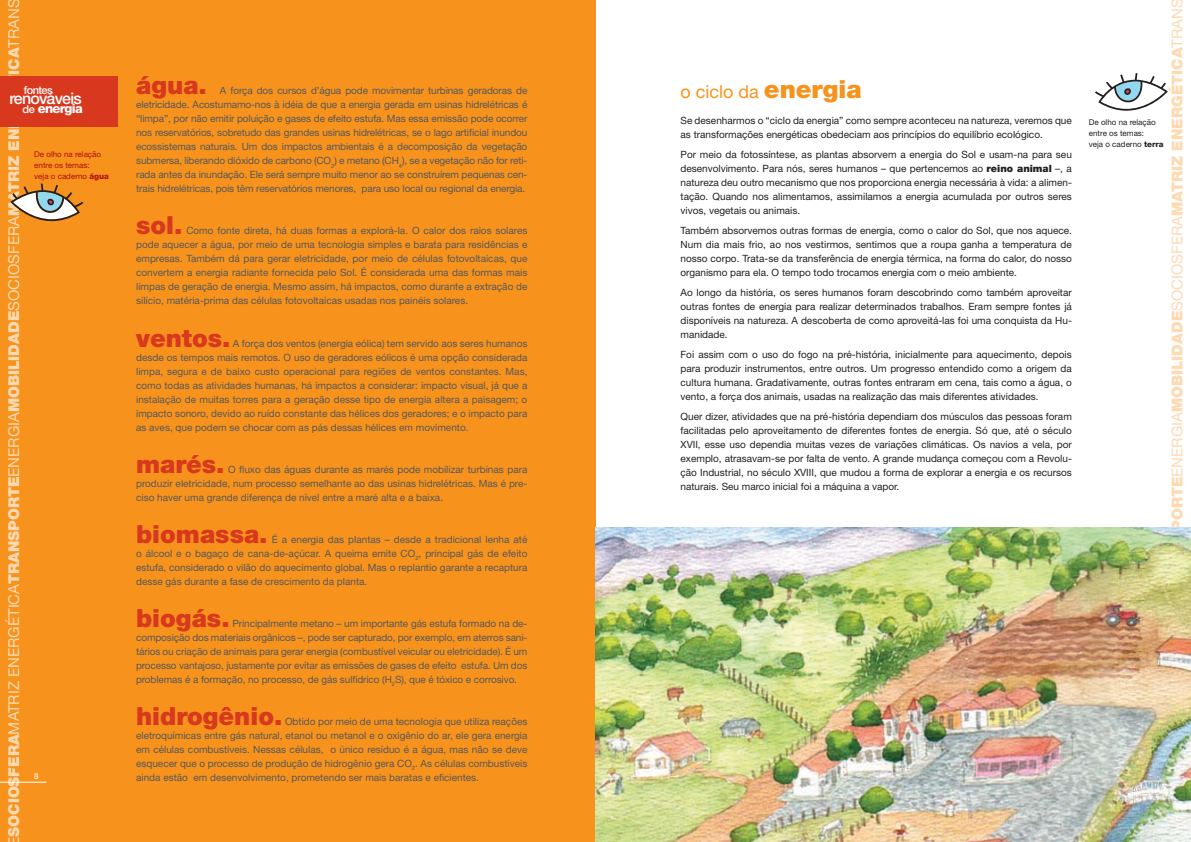
<style>
.page{position:relative;width:1191px;height:842px;background:#fff}
.page>*{position:absolute;margin:0;border:0;box-sizing:border-box;transform-origin:0 0}
.t1{font:900 25px "Helvetica Neue LT Std";color:#d8381e}
.t2{font:18px "Helvetica Neue LT Std";color:#f7931d}
.t3{font:500 16px "Helvetica Neue LT Std";letter-spacing:-.05em;color:#fff}
.t4{font:900 15px "Helvetica Neue LT Std";color:#fedab3}
.t5{font:800 13px "Helvetica Neue LT Std";letter-spacing:-.05em;color:#fff}
.t6{font:500 11px "Helvetica Neue LT Std";letter-spacing:-.05em;color:#fff}
.t7{font:10px/14px "Helvetica Neue LT Std";color:#57585a;text-align:justify}
.t8{font:10px/14px "Helvetica Neue LT Std";color:#231f20;text-align:justify}
.t9{font:8px/11px "Helvetica Neue LT Std";color:#231f20}
.t10{font:8px/11px "Helvetica Neue LT Std";color:#b00d15}
.s1{font-weight:400}
.s2{font-weight:900;font-size:25px}
.s3{font-weight:900}
.s4{font-weight:500;font-size:11px}
.s5{font-weight:800}
</style>
<div class="page">
<div style="left:0;top:0;width:595px;height:842px;background:#f7931d"></div>
<div style="left:0;top:77px;width:118px;height:50px;background:#d8381e"></div>
<hr style="left:0;top:782px;width:46px;height:1px;background:#fff">
<img style="left:595px;top:527px;width:596px;height:315px">
<svg style="left:1095px;top:73px;width:72px;height:38px"></svg>
<svg style="left:10px;top:183px;width:73px;height:39px"></svg>
<h3 class="t4" style="left:5px;top:846px;width:849px;rotate:-90deg"><span class="s1">E</span>SOCIOSFERA<span class="s1">MATRIZ ENERGÉTICA</span>TRANSPORTE<span class="s1">ENERGIA</span>MOBILIDADE<span class="s1">SOCIOSFERA</span>MATRIZ ENERGÉTICA<span class="s1">TRANS</span></h3>
<h3 class="t4" style="left:1168px;top:846px;width:849px;rotate:-90deg"><span class="s1">E</span>SOCIOSFERA<span class="s1">MATRIZ ENERGÉTICA</span>TRANSPORTE<span class="s1">ENERGIA</span>MOBILIDADE<span class="s1">SOCIOSFERA</span>MATRIZ ENERGÉTICA<span class="s1">TRANS</span></h3>
<h1 class="t1" style="left:136px;top:71px;width:72px">água.</h1>
<h2 class="t2" style="left:680px;top:81px;width:183px">o ciclo da <span class="s2">energia</span></h2>
<p class="t8" style="left:680px;top:113px;width:393px">Se desenharmos o “ciclo da energia” como sempre aconteceu na natureza, veremos que as transformações energéticas obedeciam aos princípios do equilíbrio ecológico.</p>
<p class="t8" style="left:680px;top:147px;width:393px">Por meio da fotossíntese, as plantas absorvem a energia do Sol e usam-na para seu desenvolvimento. Para nós, seres humanos – que pertencemos ao <span class="s3">reino animal</span> –, a natureza deu outro mecanismo que nos proporciona energia necessária à vida: a alimen&shy;tação. Quando nos alimentamos, assimilamos a energia acumulada por outros seres vivos, vegetais ou animais.</p>
<p class="t8" style="left:680px;top:223px;width:393px">Também absorvemos outras formas de energia, como o calor do Sol, que nos aquece.<br>Num dia mais frio, ao nos vestirmos, sentimos que a roupa ganha a temperatura de nosso corpo. Trata-se da transferência de energia térmica, na forma do calor, do nosso organismo para ela. O tempo todo trocamos energia com o meio ambiente.</p>
<p class="t8" style="left:680px;top:285px;width:393px">Ao longo da história, os seres humanos foram descobrindo como também aproveitar outras fontes de energia para realizar determinados trabalhos. Eram sempre fontes já disponíveis na natureza. A descoberta de como aproveitá-las foi uma conquista da Hu&shy;manidade.</p>
<p class="t8" style="left:680px;top:347px;width:393px">Foi assim com o uso do fogo na pré-história, inicialmente para aquecimento, depois para produzir instrumentos, entre outros. Um progresso entendido como a origem da cultura humana. Gradativamente, outras fontes entraram em cena, tais como a água, o vento, a força dos animais, usadas na realização das mais diferentes atividades.</p>
<p class="t8" style="left:680px;top:409px;width:393px">Quer dizer, atividades que na pré-história dependiam dos músculos das pessoas foram facilitadas pelo aproveitamento de diferentes fontes de energia. Só que, até o século XVII, esse uso dependia muitas vezes de variações climáticas. Os navios a vela, por exemplo, atrasavam-se por falta de vento. A grande mudança começou com a Revolu&shy;ção Industrial, no século XVIII, que mudou a forma de explorar a energia e os recursos naturais. Seu marco inicial foi a máquina a vapor.</p>
<p class="t6" style="left:24px;top:84px;width:31px">fontes</p>
<h3 class="t3" style="left:9px;top:89px;width:74px">renováveis</h3>
<h3 class="t5" style="left:23px;top:101px;width:62px"><span class="s4">de</span> energia</h3>
<p class="t7" style="left:136px;top:84px;width:393px;text-indent:84px">A força dos cursos d’água pode movimentar turbinas geradoras de eletricidade. Acostumamo-nos à idéia de que a energia gerada em usinas hidrelétricas é “limpa”, por não emitir poluição e gases de efeito estufa. Mas essa emissão pode ocorrer nos reservatórios, sobretudo das grandes usinas hidrelétricas, se o lago artificial inundou ecossistemas naturais. Um dos impactos ambientais é a decomposição da vegetação submersa, liberando dióxido de carbono (CO<sub>2</sub>) e metano (CH<sub>4</sub>), se a vegetação não for reti&shy;rada antes da inundação. Ele será sempre muito menor ao se construírem pequenas cen&shy;trais hidrelétricas, pois têm reservatórios menores, para uso local ou regional da energia.</p>
<h1 class="t1" style="left:136px;top:211px;width:48px">sol.</h1>
<p class="t9" style="left:1089px;top:116px;width:76px">De olho na relação entre os temas:<br>veja o caderno <span class="s5">terra</span></p>
<p class="t10" style="left:34px;top:148px;width:76px">De olho na relação entre os temas:<br>veja o caderno <span class="s5">água</span></p>
<p class="t7" style="left:136px;top:224px;width:393px;text-indent:50px">Como fonte direta, há duas formas a explorá-la. O calor dos raios solares pode aquecer a água, por meio de uma tecnologia simples e barata para residências e empresas. Também dá para gerar eletricidade, por meio de células fotovoltaicas, que convertem a energia radiante fornecida pelo Sol. É considerada uma das formas mais limpas de geração de energia. Mesmo assim, há impactos, como durante a extração de silício, matéria-prima das células fotovoltaicas usadas nos painéis solares.</p>
<h1 class="t1" style="left:136px;top:323px;width:96px">ventos.</h1>
<p class="t7" style="left:136px;top:336px;width:393px;text-indent:97px">A força dos ventos (energia eólica) tem servido aos seres humanos desde os tempos mais remotos. O uso de geradores eólicos é uma opção considerada limpa, segura e de baixo custo operacional para regiões de ventos constantes. Mas, como todas as atividades humanas, há impactos a considerar: impacto visual, já que a instalação de muitas torres para a geração desse tipo de energia altera a paisagem; o impacto sonoro, devido ao ruído constante das hélices dos geradores; e o impacto para as aves, que podem se chocar com as pás dessas hélices em movimento.</p>
<h1 class="t1" style="left:136px;top:449px;width:90px">marés.</h1>
<p class="t7" style="left:136px;top:462px;width:393px;text-indent:92px">O fluxo das águas durante as marés pode mobilizar turbinas para produzir eletricidade, num processo semelhante ao das usinas hidrelétricas. Mas é pre&shy;ciso haver uma grande diferença de nível entre a maré alta e a baixa.</p>
<h1 class="t1" style="left:136px;top:519px;width:133px">biomassa.</h1>
<p class="t7" style="left:136px;top:532px;width:393px;text-indent:136px">É a energia das plantas – desde a tradicional lenha até o álcool e o bagaço de cana-de-açúcar. A queima emite CO<sub>2</sub>, principal gás de efeito estufa, considerado o vilão do aquecimento global. Mas o replantio garante a recaptura desse gás durante a fase de crescimento da planta.</p>
<h1 class="t1" style="left:136px;top:603px;width:95px">biogás.</h1>
<p class="t7" style="left:136px;top:616px;width:393px;text-indent:96px">Principalmente metano – um importante gás estufa formado na de&shy;composição dos materiais orgânicos –, pode ser capturado, por exemplo, em aterros sani&shy;tários ou criação de animais para gerar energia (combustível veicular ou eletricidade). É um processo vantajoso, justamente por evitar as emissões de gases de efeito estufa. Um dos problemas é a formação, no processo, de gás sulfídrico (H<sub>2</sub>S), que é tóxico e corrosivo.</p>
<h1 class="t1" style="left:136px;top:701px;width:148px">hidrogênio.</h1>
<p class="t7" style="left:136px;top:714px;width:393px;text-indent:149px">Obtido por meio de uma tecnologia que utiliza reações eletroquímicas entre gás natural, etanol ou metanol e o oxigênio do ar, ele gera energia em células combustíveis. Nessas células, o único resíduo é a água, mas não se deve esquecer que o processo de produção de hidrogênio gera CO<sub>2</sub>. As células combustíveis ainda estão em desenvolvimento, prometendo ser mais baratas e eficientes.</p>
</div>
